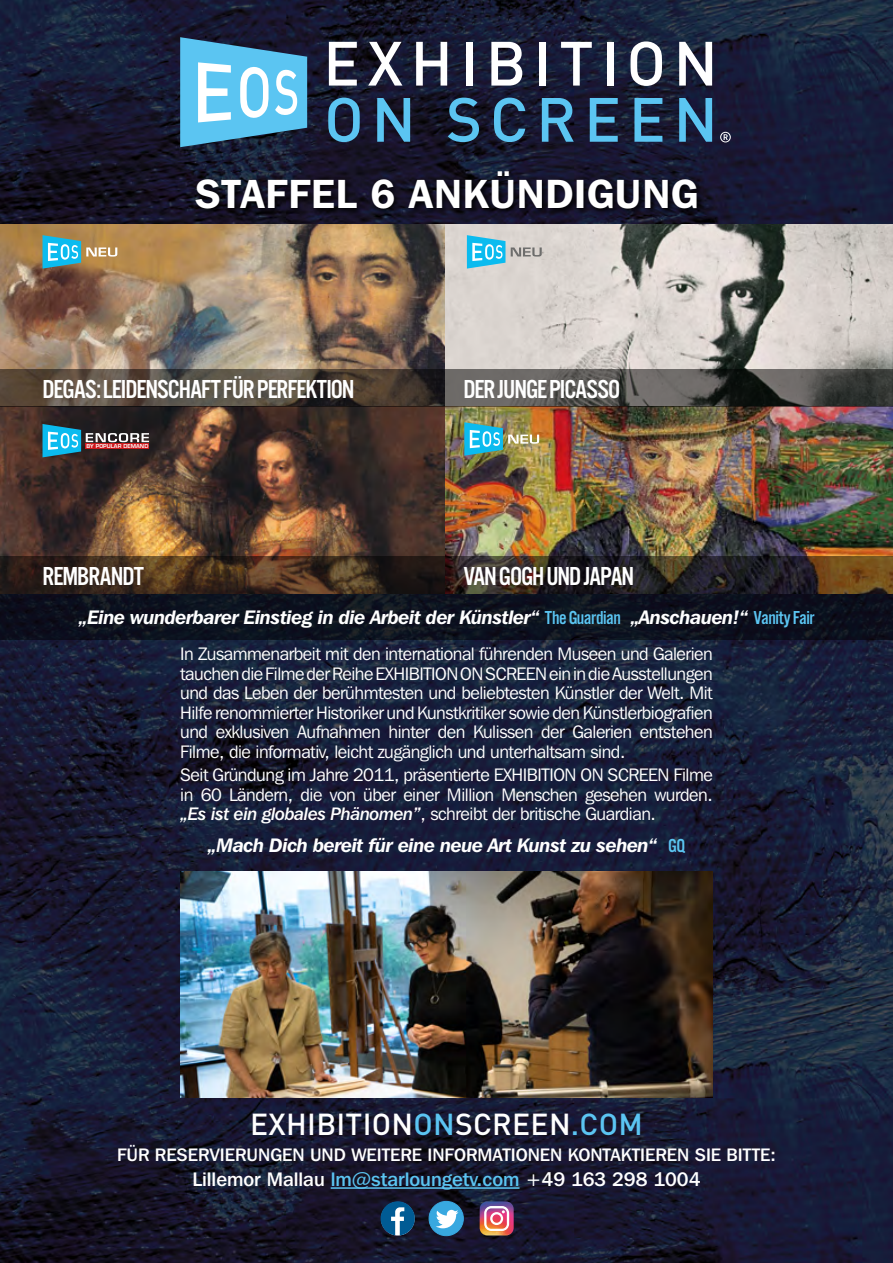
<style>
.page{position:relative;width:893px;height:1263px;background:#fff}
.page>*{position:absolute;margin:0;border:0;box-sizing:border-box;transform-origin:0 0}
.t1{font:600 40.5px "Franklin Gothic IT Cby BT";letter-spacing:.02em;color:#fff}
.t2{font:500 30px "DIN Pro";letter-spacing:.01em;color:#fff}
.t3{font:27px "Alternate Got No 3 D";letter-spacing:-.04em;color:#fff}
.t4{font:italic 600 19.5px "Franklin Gothic IT Cby BT";letter-spacing:-.025em;color:#fff}
.t5{font:500 19.5px "Franklin Gothic IT Cby BT";color:#fff}
.t6{font:18px/19.5px "Franklin Gothic IT Cby BT";letter-spacing:-.025em;color:#fff;text-align:justify}
.t7{font:500 18px "Franklin Gothic IT Cby BT";color:#fff}
.t8{font:600 5.25px "Eurostile";letter-spacing:.01em;color:#fff}
.s1{font-family:"Alternate Got No 3 D";font-weight:400;font-style:normal;color:#5bc5f2}
.s2{font-family:"Franklin Gothic IT Cby BT Med Ital"}
.s3{color:#5bc5f2}
</style>
<div class="page">
<img style="left:1px;top:640px;width:892px;height:623px">
<img style="left:0;top:0;width:893px;height:224px">
<img style="left:180px;top:872px;width:533px;height:225px">
<svg style="left:329px;top:42px;width:28px;height:44px"></svg>
<svg style="left:368px;top:42px;width:34px;height:44px"></svg>
<svg style="left:416px;top:42px;width:31px;height:44px"></svg>
<div style="left:466px;top:42px;width:7px;height:44px;background:#fff"></div>
<svg style="left:491px;top:42px;width:31px;height:44px"></svg>
<div style="left:539px;top:42px;width:7px;height:44px;background:#fff"></div>
<svg style="left:561px;top:42px;width:31px;height:44px"></svg>
<div style="left:607px;top:42px;width:6px;height:44px;background:#fff"></div>
<svg style="left:630px;top:41px;width:32px;height:45px"></svg>
<svg style="left:679px;top:42px;width:33px;height:44px"></svg>
<svg style="left:328px;top:98px;width:32px;height:44px"></svg>
<svg style="left:377px;top:98px;width:33px;height:44px"></svg>
<svg style="left:448px;top:98px;width:31px;height:44px"></svg>
<svg style="left:494px;top:98px;width:31px;height:44px"></svg>
<svg style="left:542px;top:98px;width:32px;height:44px"></svg>
<svg style="left:590px;top:98px;width:28px;height:44px"></svg>
<svg style="left:634px;top:98px;width:28px;height:44px"></svg>
<svg style="left:679px;top:98px;width:33px;height:44px"></svg>
<svg style="left:720px;top:132px;width:11px;height:10px"></svg>
<svg style="left:180px;top:37px;width:127px;height:110px;background:#68afd1"></svg>
<div style="left:193px;top:169px;width:511px;height:47px;background:#000;opacity:.87"></div>
<hr style="left:331px;top:1187px;width:188px;height:2px;background:#5bc5f2">
<svg style="left:381px;top:1201px;width:34px;height:34px"></svg>
<div style="left:429px;top:1201px;width:34px;height:35px;background:#38a8e0;border-radius:50%"></div>
<div style="left:429px;top:1201px;width:34px;height:35px;border:1px solid #38a8e0;border-radius:50%"></div>
<svg style="left:436px;top:1210px;width:22px;height:18px"></svg>
<svg style="left:480px;top:1201px;width:34px;height:34px"></svg>
<img style="left:0;top:224px;width:445px;height:332px">
<img style="left:445px;top:224px;width:448px;height:332px">
<svg style="left:0;top:369px;width:893px;height:37px;background:#524c46"></svg>
<svg style="left:0;top:556px;width:893px;height:84px;background:#211d1f"></svg>
<svg style="left:43px;top:424px;width:106px;height:33px;background:#4f626f"></svg>
<svg style="left:43px;top:235px;width:74px;height:34px;background:#83a699"></svg>
<img style="left:464px;top:422px;width:75px;height:34px">
<svg style="left:467px;top:235px;width:38px;height:34px"></svg>
<svg style="left:511px;top:247px;width:31px;height:10px"></svg>
<p class="t1" style="left:195px;top:168px;width:505px">STAFFEL 6 ANKÜNDIGUNG</p>
<p class="t3" style="left:43px;top:374px;width:314px">DEGAS: LEIDENSCHAFT FÜR PERFEKTION</p>
<p class="t8" style="left:86px;top:443px;width:63px">BY POPULAR DEMAND</p>
<p class="t3" style="left:43px;top:561px;width:103px">REMBRANDT</p>
<p class="t3" style="left:463px;top:374px;width:159px">DER JUNGE PICASSO</p>
<p class="t3" style="left:463px;top:561px;width:172px">VAN GOGH UND JAPAN</p>
<p class="t4" style="left:79px;top:605px;width:737px">„Eine wunderbarer Einstieg in die Arbeit der Künstler“ <span class="s1">The Guardian</span> „Anschauen!“ <span class="s1">Vanity Fair</span></p>
<p class="t6" style="left:180px;top:644px;width:534px">In Zusammenarbeit mit den international führenden Museen und Galerien tauchen die Filme der Reihe EXHIBITION ON SCREEN ein in die Ausstellungen und das Leben der berühmtesten und beliebtesten Künstler der Welt. Mit Hilfe renommierter Historiker und Kunstkritiker sowie den Künstlerbiografien und exklusiven Aufnahmen hinter den Kulissen der Galerien entstehen Filme, die informativ, leicht zugänglich und unterhaltsam sind.</p>
<p class="t6" style="left:180px;top:765px;width:534px">Seit Gründung im Jahre 2011, präsentierte EXHIBITION ON SCREEN Filme in 60 Ländern, die von über einer Million Menschen gesehen wurden. <span class="s2">„Es ist ein globales Phänomen”</span>, schreibt der britische Guardian.</p>
<p class="t4" style="left:208px;top:833px;width:479px">„Mach Dich bereit für eine neue Art Kunst zu sehen“ <span class="s1">GQ</span></p>
<p class="t2" style="left:250px;top:1104px;width:394px">EXHIBITION<span class="s3">ON</span>SCREEN<span class="s3">.COM</span></p>
<p class="t7" style="left:117px;top:1143px;width:660px">FÜR RESERVIERUNGEN UND WEITERE INFORMATIONEN KONTAKTIEREN SIE BITTE:</p>
<p class="t5" style="left:193px;top:1167px;width:509px">Lillemor Mallau <span class="s3">lm@starloungetv.com</span> +49 163 298 1004</p>
</div>
